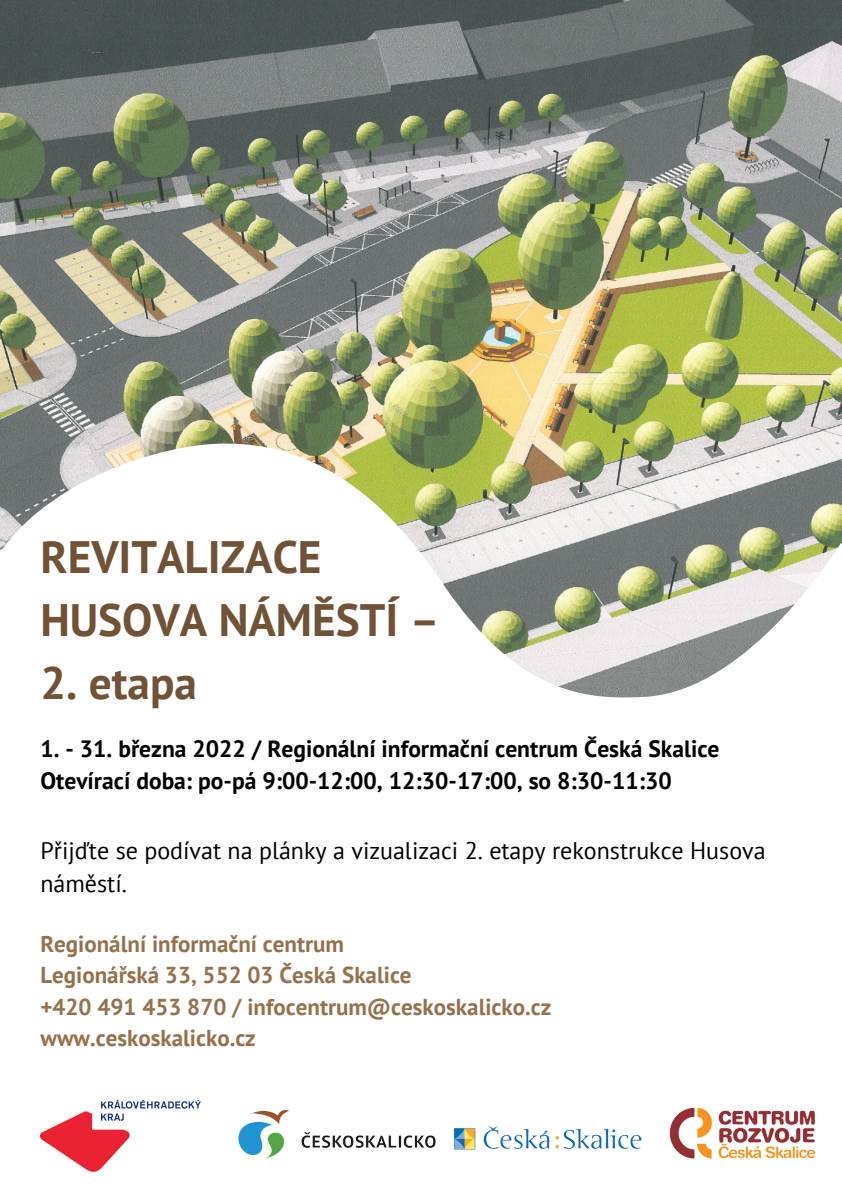
<style>
.page{position:relative;width:842px;height:1191px;background:#fff}
.page>*{position:absolute;margin:0;border:0;box-sizing:border-box;transform-origin:0 0}
.t1{font:700 45.3px/63px "PT Sans";color:#705336}
.t2{font:24px/33px "PT Sans";color:#000}
.t3{font:700 23.5px "PT Sans";color:#000}
.t4{font:700 23px "PT Sans";color:#96714c}
</style>
<div class="page">
<img style="left:0;top:0;width:842px;height:440px">
<svg style="left:0;top:440px;width:842px;height:258px"></svg>
<img style="left:364px;top:594px;width:53px;height:58px">
<img style="left:364px;top:652px;width:113px;height:46px">
<img style="left:328px;top:517px;width:36px;height:181px">
<img style="left:755px;top:678px;width:37px;height:20px">
<img style="left:33px;top:529px;width:23px;height:97px">
<img style="left:792px;top:665px;width:22px;height:33px">
<img style="left:812px;top:591px;width:30px;height:81px">
<img style="left:56px;top:517px;width:272px;height:181px">
<img style="left:814px;top:653px;width:28px;height:45px">
<img style="left:0;top:626px;width:186px;height:72px">
<img style="left:40px;top:1100px;width:161px;height:71px">
<img style="left:238px;top:1110px;width:198px;height:48px">
<img style="left:453px;top:1126px;width:189px;height:24px">
<img style="left:669px;top:1107px;width:147px;height:52px">
<p class="t1" style="left:40px;top:524px;width:401px">REVITALIZACE<br>HUSOVA NÁMĚSTÍ –</p>
<p class="t1" style="left:40px;top:650px;width:158px">2. etapa</p>
<p class="t3" style="left:40px;top:733px;width:681px">1. - 31. března 2022 / Regionální informační centrum Česká Skalice</p>
<p class="t3" style="left:40px;top:765px;width:633px">Otevírací doba: po-pá 9:00-12:00, 12:30-17:00, so 8:30-11:30</p>
<p class="t2" style="left:40px;top:833px;width:727px">Přijďte se podívat na plánky a vizualizaci 2. etapy rekonstrukce Husova náměstí.</p>
<p class="t4" style="left:40px;top:928px;width:305px">Regionální informační centrum</p>
<p class="t4" style="left:40px;top:959px;width:373px">Legionářská 33, 552 03 Česká Skalice</p>
<p class="t4" style="left:40px;top:991px;width:512px">+420 491 453 870 / infocentrum@ceskoskalicko.cz</p>
<p class="t4" style="left:40px;top:1022px;width:217px">www.ceskoskalicko.cz</p>
</div>
